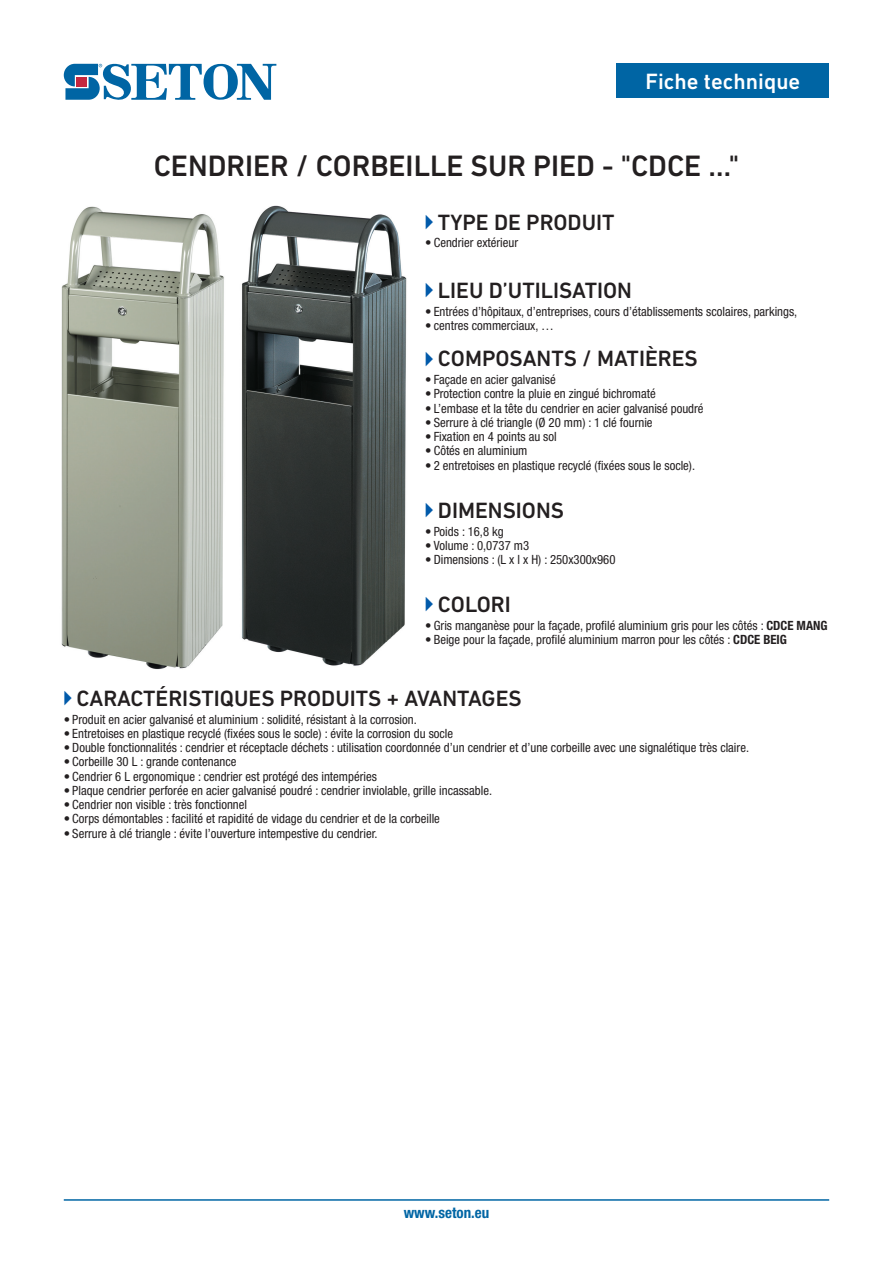
<style>
.page{position:relative;width:893px;height:1263px;background:#fff}
.page>*{position:absolute;margin:0;border:0;box-sizing:border-box;transform-origin:0 0}
.t1{font:500 30px "DIN Next LT Pro";color:#231f20}
.t2{font:500 22.5px "DIN Next LT Pro";color:#231f20}
.t3{font:500 22.5px "DIN Next LT Pro";color:#fff}
.t4{font:700 condensed 15px "Helvetica Neue LT Pro";color:#0065a4}
.t5{font:condensed 12.75px "Helvetica Neue LT Pro";color:#231f20}
.s1{font-family:"Abacus Three S Si";font-weight:400;font-size:16.5px;color:#015aaa}
.s2{font-weight:700}
</style>
<div class="page">
<svg style="left:64px;top:64px;width:212px;height:36px"></svg>
<hr style="left:64px;top:1199px;width:765px;height:2px;background:#0065a4">
<div style="left:617px;top:64px;width:212px;height:34px;background:#0065a4"></div>
<img style="left:61px;top:206px;width:163px;height:464px">
<img style="left:241px;top:205px;width:166px;height:461px">
<h2 class="t3" style="left:645px;top:69px;width:156px">Fiche technique</h2>
<h1 class="t1" style="left:154px;top:148px;width:587px">CENDRIER / CORBEILLE SUR PIED - "CDCE …"</h1>
<h2 class="t2" style="left:425px;top:209px;width:191px"><span class="s1">A</span> TYPE DE PRODUIT</h2>
<p class="t5" style="left:425px;top:235px;width:94px">• Cendrier extérieur</p>
<h2 class="t2" style="left:425px;top:277px;width:208px"><span class="s1">A</span> LIEU D’UTILISATION</h2>
<p class="t5" style="left:425px;top:304px;width:374px">• Entrées d’hôpitaux, d’entreprises, cours d’établissements scolaires, parkings,</p>
<p class="t5" style="left:425px;top:318px;width:130px">• centres commerciaux, …</p>
<h2 class="t2" style="left:425px;top:346px;width:274px"><span class="s1">A</span> COMPOSANTS / MATIÈRES</h2>
<p class="t5" style="left:425px;top:372px;width:132px">• Façade en acier galvanisé</p>
<p class="t5" style="left:425px;top:386px;width:232px">• Protection contre la pluie en zingué bichromaté</p>
<p class="t5" style="left:425px;top:401px;width:280px">• L’embase et la tête du cendrier en acier galvanisé poudré</p>
<p class="t5" style="left:425px;top:415px;width:229px">• Serrure à clé triangle (Ø 20 mm) : 1 clé fournie</p>
<p class="t5" style="left:425px;top:429px;width:133px">• Fixation en 4 points au sol</p>
<p class="t5" style="left:425px;top:443px;width:104px">• Côtés en aluminium</p>
<p class="t5" style="left:425px;top:458px;width:271px">• 2 entretoises en plastique recyclé (fixées sous le socle).</p>
<h2 class="t2" style="left:425px;top:497px;width:140px"><span class="s1">A</span> DIMENSIONS</h2>
<p class="t5" style="left:425px;top:523px;width:80px">• Poids : 16,8 kg</p>
<p class="t5" style="left:425px;top:538px;width:105px">• Volume : 0,0737 m3</p>
<p class="t5" style="left:425px;top:552px;width:192px">• Dimensions : (L x l x H) : 250x300x960</p>
<h2 class="t2" style="left:425px;top:591px;width:87px"><span class="s1">A</span> COLORI</h2>
<p class="t5" style="left:425px;top:617px;width:404px">• Gris manganèse pour la façade, profilé aluminium gris pour les côtés : <span class="s2">CDCE MANG</span></p>
<p class="t5" style="left:425px;top:632px;width:363px">• Beige pour la façade, profilé aluminium marron pour les côtés : <span class="s2">CDCE BEIG</span></p>
<h2 class="t2" style="left:64px;top:685px;width:459px"><span class="s1">A</span> CARACTÉRISTIQUES PRODUITS + AVANTAGES</h2>
<p class="t5" style="left:64px;top:711px;width:354px">• Produit en acier galvanisé et aluminium : solidité, résistant à la corrosion.</p>
<p class="t5" style="left:64px;top:726px;width:391px">• Entretoises en plastique recyclé (fixées sous le socle) : évite la corrosion du socle</p>
<p class="t5" style="left:64px;top:740px;width:687px">• Double fonctionnalités : cendrier et réceptacle déchets : utilisation coordonnée d’un cendrier et d’une corbeille avec une signalétique très claire.</p>
<p class="t5" style="left:64px;top:754px;width:174px">• Corbeille 30 L : grande contenance</p>
<p class="t5" style="left:64px;top:768px;width:315px">• Cendrier 6 L ergonomique : cendrier est protégé des intempéries</p>
<p class="t5" style="left:64px;top:783px;width:430px">• Plaque cendrier perforée en acier galvanisé poudré : cendrier inviolable, grille incassable.</p>
<p class="t5" style="left:64px;top:797px;width:185px">• Cendrier non visible : très fonctionnel</p>
<p class="t5" style="left:64px;top:811px;width:378px">• Corps démontables : facilité et rapidité de vidage du cendrier et de la corbeille</p>
<p class="t5" style="left:64px;top:825px;width:315px">• Serrure à clé triangle : évite l’ouverture intempestive du cendrier.</p>
<p class="t4" style="left:404px;top:1204px;width:87px">www.seton.eu</p>
</div>
